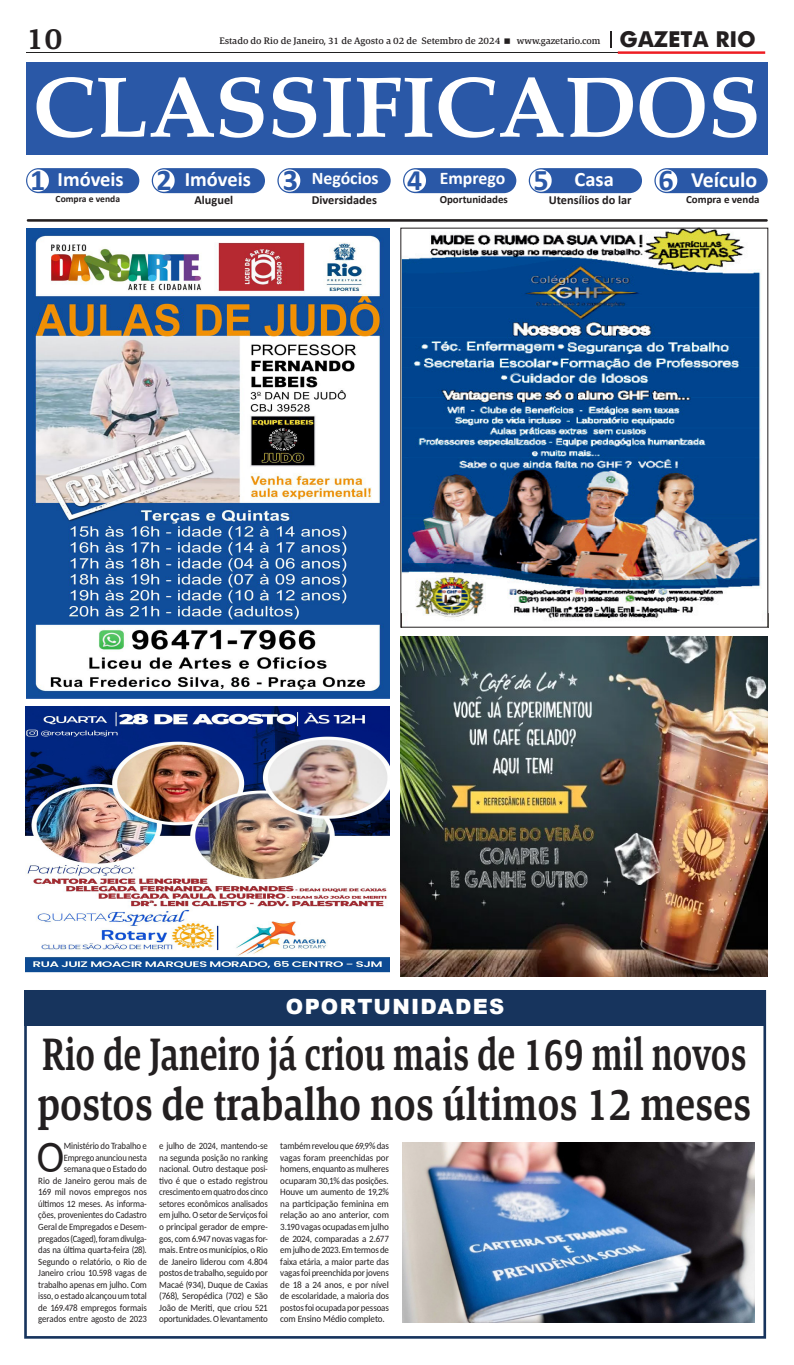
<style>
.page{position:relative;width:794px;height:1365px;background:#fff}
.page>*{position:absolute;margin:0;border:0;box-sizing:border-box;transform-origin:0 0}
.t1{font:700 86.1px "Book Antiqua";color:#fff}
.Tit_-_5_col_-_1_linha{font:600 46.38px/49.9px "Askan";color:#231f20;scale:.74 1}
.TEXTO_NORMAL_-_X{font:45.59px "Carlito";color:#231f20;scale:.91 1}
.t2{font:600 30.54px "Askan";color:#231f20}
.t3{font:700 30.1px "Calibri";color:#2a58a7}
.t4{font:700 29.75px "Calibri";color:#2a58a7}
.t5{font:700 21.88px "Futura";color:#231f20}
.t6{font:700 21.88px "Calibri";color:#fff}
.t7{font:900 21px "Arial";letter-spacing:.06em;color:#fff}
.t8{font:700 20.47px "Calibri";color:#fff}
.t9{font:700 17.76px "Calibri";color:#fff}
.t10{font:700 12.34px "Calibri";color:#231f20}
.t11{font:700 10.94px "Calibri";color:#231f20}
.TEXTO_NORMAL_-_X-2{font:9.62px/11.5px "Carlito";letter-spacing:-.01em;color:#231f20;text-align:justify;scale:.92 1}
.TEXTO_NORMAL_-_X-3{font:9.62px/11.5px "Carlito";letter-spacing:-.01em;color:#231f20;text-align:justify;scale:.94 1}
.TEXTO_NORMAL_-_X-4{font:9.62px/11.5px "Carlito";letter-spacing:-.01em;color:#231f20;text-align:right;scale:.91 1}
.t12{font:500 9.62px "Askan";color:#231f20}
.t13{font:700 9.54px "Calibri";color:#231f20}
</style>
<div class="page">
<hr style="left:26px;top:53px;width:735px;height:1px;background:#212020">
<hr style="left:618px;top:51px;width:147px;height:3px;background:#ee1d23">
<svg style="left:610px;top:31px;width:1px;height:16px"></svg>
<hr style="left:27px;top:219px;width:740px;height:3px;background:#231f20">
<div style="left:26px;top:63px;width:741px;height:92px;background:#2a58a7"></div>
<div style="left:26px;top:168px;width:113px;height:25px;background:#2a58a7;border-radius:13px"></div>
<div style="left:152px;top:168px;width:113px;height:25px;background:#2a58a7;border-radius:13px"></div>
<div style="left:277px;top:168px;width:114px;height:25px;background:#2a58a7;border-radius:13px"></div>
<div style="left:403px;top:168px;width:113px;height:25px;background:#2a58a7;border-radius:13px"></div>
<div style="left:529px;top:168px;width:113px;height:25px;background:#2a58a7;border-radius:13px"></div>
<div style="left:654px;top:168px;width:113px;height:25px;background:#2a58a7;border-radius:13px"></div>
<div style="left:27px;top:169px;width:22px;height:23px;background:#fff;border-radius:11px"></div>
<div style="left:153px;top:169px;width:22px;height:23px;background:#fff;border-radius:11px"></div>
<div style="left:279px;top:169px;width:21px;height:23px;background:#fff;border-radius:11px"></div>
<div style="left:404px;top:169px;width:22px;height:23px;background:#fff;border-radius:11px"></div>
<div style="left:530px;top:169px;width:21px;height:23px;background:#fff;border-radius:11px"></div>
<div style="left:655px;top:169px;width:22px;height:23px;background:#fff;border-radius:11px"></div>
<img style="left:402px;top:230px;width:359px;height:388px">
<img style="left:401px;top:636px;width:366px;height:340px">
<img style="left:26px;top:228px;width:364px;height:470px">
<img style="left:26px;top:706px;width:364px;height:267px">
<div style="left:24px;top:989px;width:742px;height:349px;border:3px solid #17345d"></div>
<div style="left:24px;top:989px;width:742px;height:36px;background:#17345d"></div>
<img style="left:402px;top:1142px;width:353px;height:180px">
<h3 class="t2" style="left:26px;top:20px;width:38px">10</h3>
<p class="t12" style="left:219px;top:34px;width:282px">Estado do Rio de Janeiro, 31 de Agosto a 02 de Setembro de 2024</p>
<p class="t12" style="left:517px;top:34px;width:85px">www.gazetario.com</p>
<h3 class="t5" style="left:619px;top:23px;width:138px">GAZETA RIO</h3>
<p class="t1" style="left:33px;top:49px;width:729px">CLASSIFICADOS</p>
<p class="t3" style="left:30px;top:159px;width:17px">1</p>
<p class="t8" style="left:58px;top:165px;width:68px">Imóveis</p>
<p class="t3" style="left:156px;top:159px;width:17px">2</p>
<p class="t8" style="left:185px;top:165px;width:68px">Imóveis</p>
<p class="t3" style="left:283px;top:159px;width:17px">3</p>
<p class="t9" style="left:312px;top:165px;width:68px">Negócios</p>
<p class="t4" style="left:407px;top:159px;width:17px">4</p>
<p class="t9" style="left:440px;top:165px;width:67px">Emprego</p>
<p class="t3" style="left:533px;top:159px;width:17px">5</p>
<p class="t8" style="left:574px;top:165px;width:41px">Casa</p>
<p class="t3" style="left:658px;top:159px;width:17px">6</p>
<p class="t6" style="left:691px;top:164px;width:68px">Veículo</p>
<p class="t13" style="left:56px;top:192px;width:66px">Compra e venda</p>
<p class="t10" style="left:194px;top:191px;width:40px">Aluguel</p>
<p class="t10" style="left:312px;top:191px;width:67px">Diversidades</p>
<p class="t11" style="left:440px;top:191px;width:70px">Oportunidades</p>
<p class="t10" style="left:549px;top:191px;width:84px">Utensílios do lar</p>
<p class="t11" style="left:686px;top:191px;width:75px">Compra e venda</p>
<p class="t7" style="left:286px;top:991px;width:220px">OPORTUNIDADES</p>
<p class="Tit_-_5_col_-_1_linha" style="left:37px;top:1029px;width:965px">Rio de Janeiro já criou mais de 169 mil novos postos de trabalho nos últimos 12 meses</p>
<p class="TEXTO_NORMAL_-_X-4" style="left:38px;top:1139px;width:121px">Ministério do Trabalho e<br>Emprego anunciou nesta semana que o Estado do<br>Rio de Janeiro gerou mais de<br>169 mil novos empregos nos últimos 12 meses. As informa&shy;ções, provenientes do Cadastro<br>Geral de Empregados e Desem&shy;pregados (Caged), foram divulga&shy;das na última quarta-feira (28).<br>Segundo o relatório, o Rio de<br>Janeiro criou 10.598 vagas de trabalho apenas em julho. Com isso, o estado alcançou um total de 169.478 empregos formais gerados entre agosto de 2023</p>
<p class="TEXTO_NORMAL_-_X-2" style="left:159px;top:1139px;width:120px">e julho de 2024, mantendo-se na segunda posição no ranking nacional. Outro destaque posi&shy;tivo é que o estado registrou crescimento em quatro dos cinco setores econômicos analisados em julho. O setor de Serviços foi o principal gerador de empre&shy;gos, com 6.947 novas vagas for&shy;mais. Entre os municípios, o Rio de Janeiro liderou com 4.804 postos de trabalho, seguido por Macaé (934), Duque de Caxias (768), Seropédica (702) e São João de Meriti, que criou 521 oportunidades. O levantamento</p>
<p class="TEXTO_NORMAL_-_X-3" style="left:280px;top:1139px;width:117px">também revelou que 69,9% das vagas foram preenchidas por homens, enquanto as mulheres ocuparam 30,1% das posições.<br>Houve um aumento de 19,2% na participação feminina em relação ao ano anterior, com 3.190 vagas ocupadas em julho de 2024, comparadas a 2.677 em julho de 2023. Em termos de faixa etária, a maior parte das vagas foi preenchida por jovens de 18 a 24 anos, e por nível de escolaridade, a maioria dos postos foi ocupada por pessoas com Ensino Médio completo.</p>
<p class="TEXTO_NORMAL_-_X" style="left:37px;top:1125px;width:32px">O</p>
</div>
